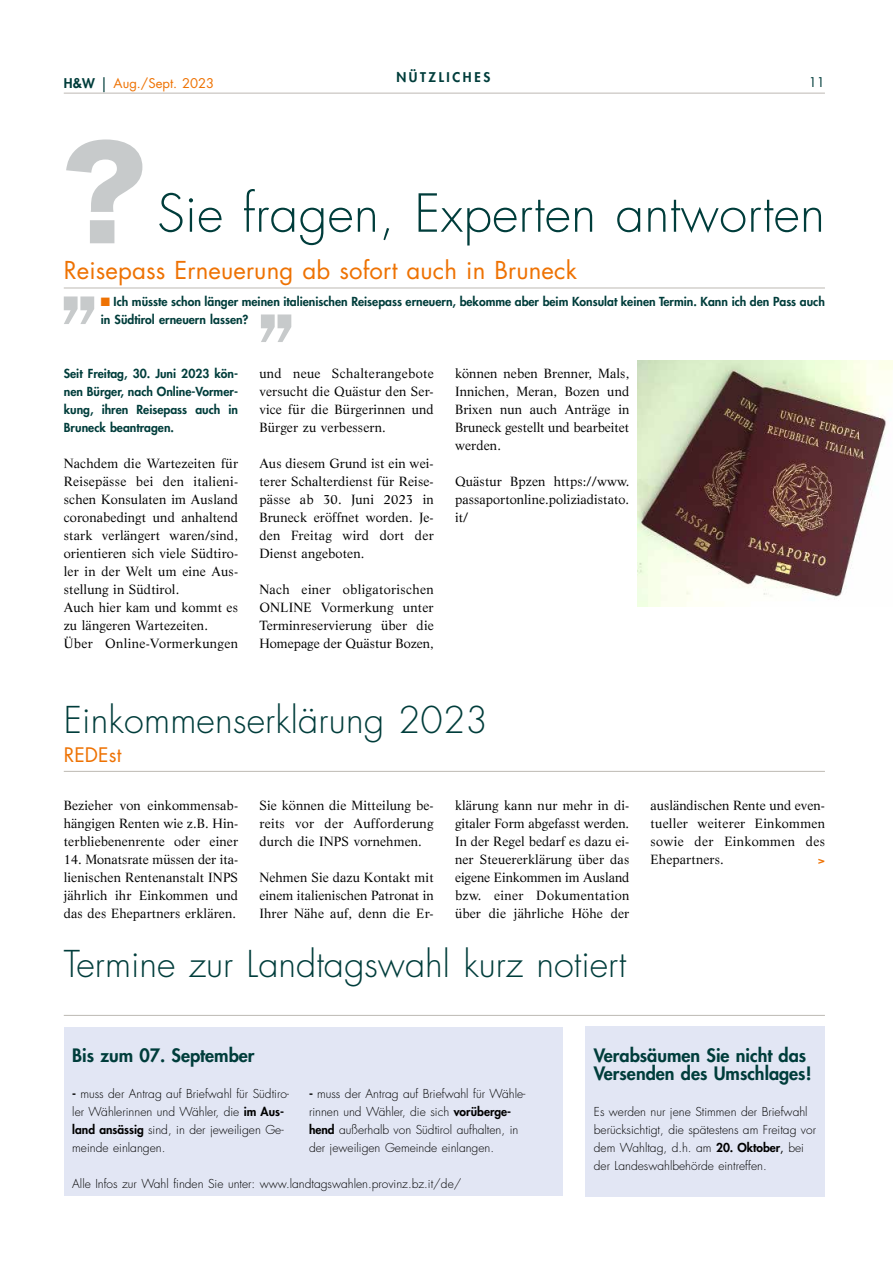
<style>
.page{position:relative;width:893px;height:1263px;background:#fff}
.page>*{position:absolute;margin:0;border:0;box-sizing:border-box;transform-origin:0 0}
.t1{font:122.1px "Hira Kaku Std W8";color:#c7cacb}
.t2{font:300 51px "Futura Std";letter-spacing:.005em;color:#003d3b}
.t3{font:300 36px "Futura Std";color:#003d3b}
.t4{font:24px "Futura Std";letter-spacing:.005em;color:#ee7203}
.t5{font:19.5px "Futura Std";letter-spacing:.005em;color:#ee7203}
.t6{font:800 18px/18px "Futura Std";color:#003d3b}
.t7{font:13.05px/18px "Life LT Std";letter-spacing:.01em;color:#000;text-align:justify}
.t8{font:13.05px "Futura Std";color:#ee7203}
.t9{font:800 13.05px "Futura Std";letter-spacing:.2em;color:#003d3b}
.t10{font:13.05px "Futura Std";color:#003d3b}
.t11{font:800 12.15px/18px "Futura Std";color:#003d3b}
.t12{font:300 12px/18px "Futura Std";color:#000}
.t13{font:800 10.5px "Futura Std";color:#ee7203;scale:1.1 1}
.s1{font-weight:800;color:#003d3b}
.s2{font-size:15px;color:#003d3b}
.s3{color:#ee7203}
.s4{font-weight:800}
.s5{font-weight:400}
</style>
<div class="page">
<hr style="left:64px;top:288px;width:761px;height:1px;background:#bdb9b3">
<svg style="left:64px;top:296px;width:30px;height:28px"></svg>
<svg style="left:261px;top:314px;width:30px;height:28px"></svg>
<div style="left:64px;top:1027px;width:499px;height:168px;background:#e2e6f4"></div>
<hr style="left:64px;top:1015px;width:761px;height:1px;background:#bdb9b3">
<div style="left:585px;top:1026px;width:240px;height:170px;background:#e2e6f4"></div>
<img style="left:638px;top:360px;width:255px;height:246px">
<hr style="left:64px;top:771px;width:761px;height:1px;background:#bdb9b3">
<hr style="left:64px;top:93px;width:761px;height:1px;background:#bdb9b3">
<p class="t9" style="left:396px;top:69px;width:95px">NÜTZLICHES</p>
<p class="t8" style="left:64px;top:75px;width:152px"><span class="s1">H&amp;W</span> <span class="s2">|</span> Aug./Sept. 2023</p>
<p class="t10" style="left:809px;top:74px;width:18px">11</p>
<h1 class="t1" style="left:64px;top:126px;width:84px">?</h1>
<h2 class="t2" style="left:157px;top:182px;width:669px">Sie fragen, Experten antworten</h2>
<h3 class="t4" style="left:64px;top:255px;width:515px">Reisepass Erneuerung ab sofort auch in Bruneck</h3>
<p class="t11" style="left:101px;top:293px;width:726px"><span class="s3">■</span> Ich müsste schon länger meinen italienischen Reisepass erneuern, bekomme aber beim Konsulat keinen Termin. Kann ich den Pass auch in Südtirol erneuern lassen?</p>
<p class="t11" style="left:64px;top:365px;width:176px;text-align:justify">Seit Freitag, 30. Juni 2023 kön&shy;nen Bürger, nach Online-Vormer&shy;kung, ihren Reisepass auch in Bruneck beantragen.</p>
<p class="t7" style="left:64px;top:454px;width:176px;text-align:left">Nachdem die Wartezeiten für<br>Reisepässe bei den italieni&shy;schen Konsulaten im Ausland coronabedingt und anhaltend stark verlängert waren/sind, orientieren sich viele Südtiro&shy;ler in der Welt um eine Aus&shy;stellung in Südtirol.<br>Auch hier kam und kommt es zu längeren Wartezeiten.<br>Über Online-Vormerkungen</p>
<p class="t7" style="left:259px;top:364px;width:176px">und neue Schalterangebote versucht die Quästur den Ser&shy;vice für die Bürgerinnen und Bürger zu verbessern.</p>
<p class="t7" style="left:259px;top:454px;width:176px">Aus diesem Grund ist ein wei&shy;terer Schalterdienst für Reise&shy;pässe ab 30. Juni 2023 in Bruneck eröffnet worden. Je&shy;den Freitag wird dort der Dienst angeboten.</p>
<p class="t7" style="left:259px;top:580px;width:176px">Nach einer obligatorischen ONLINE Vormerkung unter Terminreservierung über die Homepage der Quästur Bozen,</p>
<p class="t7" style="left:455px;top:364px;width:176px">können neben Brenner, Mals, Innichen, Meran, Bozen und Brixen nun auch Anträge in Bruneck gestellt und bearbeitet werden.</p>
<p class="t7" style="left:455px;top:472px;width:176px">Quästur Bpzen https://www. passaportonline.poliziadistato. it/</p>
<h3 class="t3" style="left:64px;top:698px;width:426px">Einkommenserklärung 2023</h3>
<h3 class="t5" style="left:64px;top:743px;width:59px">REDEst</h3>
<p class="t7" style="left:64px;top:796px;width:176px">Bezieher von einkommensab&shy;hängigen Renten wie z.B. Hin&shy;terbliebenenrente oder einer</p>
<p class="t7" style="left:64px;top:850px;width:176px">14. Monatsrate müssen der ita&shy;lienischen Rentenanstalt INPS jährlich ihr Einkommen und das des Ehepartners erklären.</p>
<p class="t7" style="left:455px;top:796px;width:176px">klärung kann nur mehr in di&shy;gitaler Form abgefasst werden.<br>In der Regel bedarf es dazu ei&shy;ner Steuererklärung über das eigene Einkommen im Ausland bzw. einer Dokumentation über die jährliche Höhe der</p>
<p class="t7" style="left:651px;top:796px;width:176px">ausländischen Rente und even&shy;tueller weiterer Einkommen sowie der Einkommen des Ehepartners.</p>
<p class="t7" style="left:259px;top:796px;width:176px">Sie können die Mitteilung be&shy;reits vor der Aufforderung durch die INPS vornehmen.</p>
<p class="t7" style="left:259px;top:868px;width:176px">Nehmen Sie dazu Kontakt mit einem italienischen Patronat in Ihrer Nähe auf, denn die Er-</p>
<p class="t13" style="left:818px;top:853px;width:8px">&gt;</p>
<h3 class="t3" style="left:64px;top:942px;width:564px">Termine zur Landtagswahl kurz notiert</h3>
<h3 class="t6" style="left:72px;top:1046px;width:184px">Bis zum 07. September</h3>
<p class="t12" style="left:72px;top:1085px;width:218px"><span class="s4">-</span> muss der Antrag auf Briefwahl für Südtiro&shy;ler Wählerinnen und Wähler, die <span class="s4">im Aus&shy;land ansässig</span> sind, in der jeweiligen Ge&shy;meinde einlangen.</p>
<p class="t12" style="left:309px;top:1085px;width:218px"><span class="s4">-</span> muss der Antrag auf Briefwahl für Wähle&shy;rinnen und Wähler, die sich <span class="s4">vorüberge&shy;hend</span> außerhalb von Südtirol aufhalten, in der jeweiligen Gemeinde einlangen.</p>
<p class="t12" style="left:72px;top:1175px;width:391px">Alle Infos zur Wahl finden Sie unter: www.landtagswahlen.provinz.bz.it/de/</p>
<h3 class="t6" style="left:594px;top:1046px;width:219px">Verabsäumen Sie nicht das<br>Versenden des Umschlages!</h3>
<p class="t12" style="left:594px;top:1103px;width:224px">Es werden nur jene Stimmen der Briefwahl berücksichtigt, die spätestens am Freitag vor dem Wahltag, d.h. am <span class="s4">20. Oktober</span><span class="s5">,</span> bei der Landeswahlbehörde eintreffen.</p>
</div>
